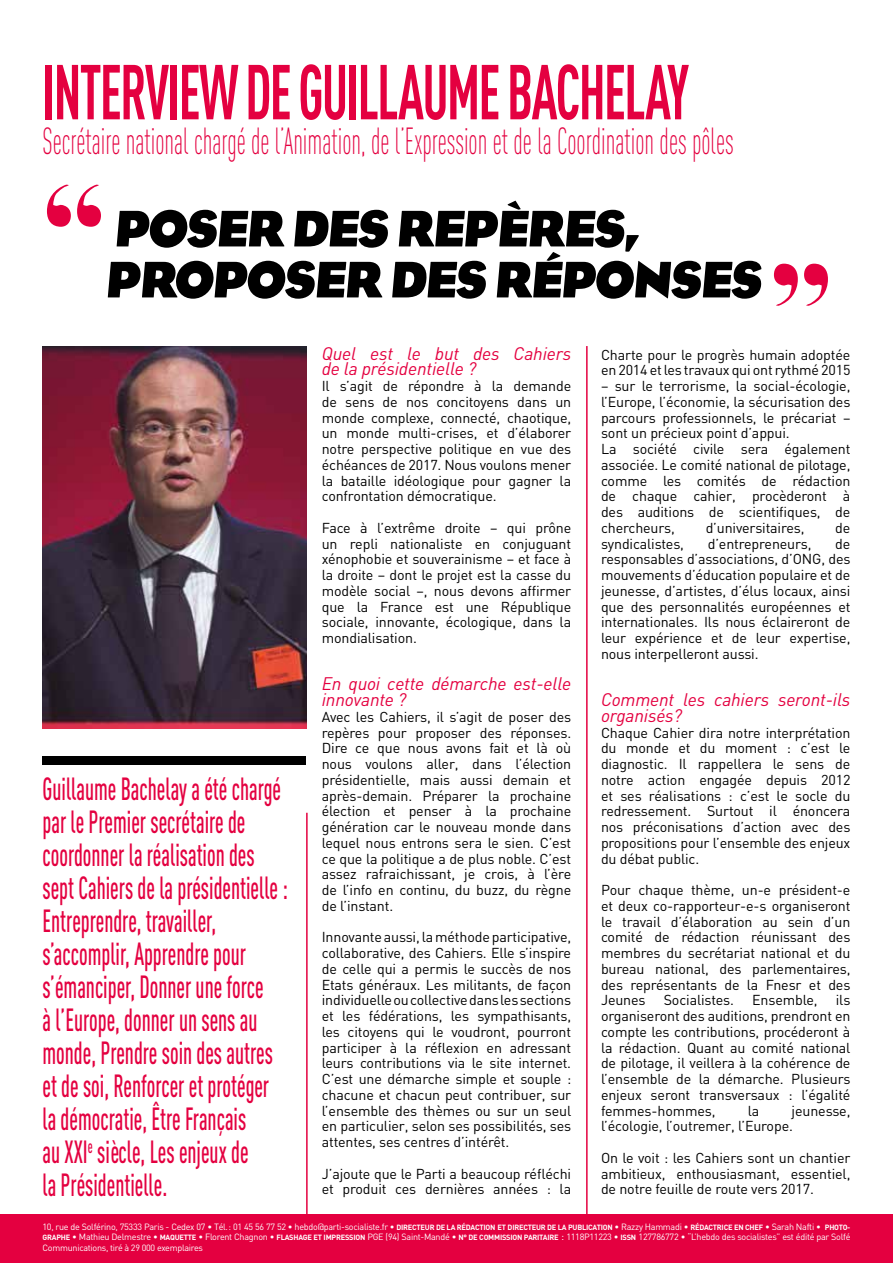
<style>
.page{position:relative;width:893px;height:1263px;background:#fff}
.page>*{position:absolute;margin:0;border:0;box-sizing:border-box;transform-origin:0 0}
.t1{font:700 76.5px "DIN Cond";letter-spacing:-.03em;color:#e40040;scale:.73 1}
.t2{font:700 52.5px/51px "Bureau Eagle";letter-spacing:-.05em;color:#000}
.t3{font:300 37.2px "DIN Cond";color:#e40040;scale:.73 1}
.t4{font:500 31.65px/33px "DIN Cond";color:#e40040;scale:.73 1}
.t5{font:italic 18px/15.8px "DIN";letter-spacing:-.01em;color:#e40040}
.t6{font:14.25px/15.8px "DIN";letter-spacing:-.01em;color:#000;text-align:justify}
.t7{font:9px/10.5px "DIN";letter-spacing:-.03em;color:#fff;text-align:justify}
.s1{font-weight:700;font-size:7.5px}
.s2{font-size:10.5px}
</style>
<div class="page">
<img style="left:43px;top:346px;width:263px;height:383px">
<div style="left:43px;top:756px;width:263px;height:8px;background:#000"></div>
<hr style="left:306px;top:813px;width:2px;height:401px;background:#e40040">
<hr style="left:586px;top:346px;width:2px;height:868px;background:#e40040">
<svg style="left:47px;top:185px;width:54px;height:42px"></svg>
<svg style="left:774px;top:264px;width:54px;height:42px"></svg>
<div style="left:0;top:1214px;width:893px;height:49px;background:#e40040"></div>
<h1 class="t1" style="left:43px;top:45px;width:887px">INTERVIEW DE GUILLAUME BACHELAY</h1>
<h3 class="t3" style="left:43px;top:120px;width:948px">Secrétaire national chargé de l’Animation, de l’Expression et de la Coordination des pôles</h3>
<h2 class="t2" style="left:104px;top:204px;width:664px">POSER DES REPÈRES,<br>PROPOSER DES RÉPONSES</h2>
<p class="t4" style="left:43px;top:772px;width:338px">Guillaume Bachelay a été chargé par le Premier secrétaire de coordonner la réalisation des sept Cahiers de la présidentielle :<br>Entreprendre, travailler, s’accomplir, Apprendre pour s’émanciper, Donner une force<br>à l’Europe, donner un sens au monde, Prendre soin des autres et de soi, Renforcer et protéger la démocratie, Être Français<br>au XXI<sup>e</sup> siècle, Les enjeux de<br>la Présidentielle.</p>
<p class="t5" style="left:322px;top:345px;width:251px">Quel est le but des Cahiers de la présidentielle ?</p>
<p class="t6" style="left:322px;top:378px;width:251px">Il s’agit de répondre à la demande de sens de nos concitoyens dans un monde complexe, connecté, chaotique, un monde multi-crises, et d’élaborer notre perspective politique en vue des échéances de 2017. Nous voulons mener la bataille idéologique pour gagner la confrontation démocratique.</p>
<p class="t6" style="left:322px;top:520px;width:251px">Face à l’extrême droite – qui prône un repli nationaliste en conjuguant xénophobie et souverainisme – et face à la droite – dont le projet est la casse du modèle social –, nous devons affirmer que la France est une République sociale, innovante, écologique, dans la mondialisation.</p>
<p class="t5" style="left:322px;top:676px;width:251px">En quoi cette démarche est-elle innovante ?</p>
<p class="t6" style="left:322px;top:709px;width:251px">Avec les Cahiers, il s’agit de poser des repères pour proposer des réponses.<br>Dire ce que nous avons fait et là où nous voulons aller, dans l’élection présidentielle, mais aussi demain et après-demain. Préparer la prochaine élection et penser à la prochaine génération car le nouveau monde dans lequel nous entrons sera le sien. C’est ce que la politique a de plus noble. C’est assez rafraichissant, je crois, à l’ère de l’info en continu, du buzz, du règne de l’instant.</p>
<p class="t6" style="left:322px;top:929px;width:251px">Innovante aussi, la méthode participative, collaborative, des Cahiers. Elle s’inspire de celle qui a permis le succès de nos Etats généraux. Les militants, de façon individuelle ou collective dans les sections et les fédérations, les sympathisants, les citoyens qui le voudront, pourront participer à la réflexion en adressant leurs contributions via le site internet.<br>C’est une démarche simple et souple : chacune et chacun peut contribuer, sur l’ensemble des thèmes ou sur un seul en particulier, selon ses possibilités, ses attentes, ses centres d’intérêt.</p>
<p class="t6" style="left:322px;top:1165px;width:251px">J’ajoute que le Parti a beaucoup réfléchi et produit ces dernières années : la</p>
<p class="t6" style="left:601px;top:346px;width:251px">Charte pour le progrès humain adoptée en 2014 et les travaux qui ont rythmé 2015</p>
<p class="t6" style="left:601px;top:378px;width:251px;text-align:left">– sur le terrorisme, la social-écologie, l’Europe, l’économie, la sécurisation des parcours professionnels, le précariat – sont un précieux point d’appui.<br>La société civile sera également associée. Le comité national de pilotage, comme les comités de rédaction de chaque cahier, procèderont à des auditions de scientifiques, de chercheurs,</p>
<p class="t6" style="left:706px;top:519px;width:100px">d’universitaires,</p>
<p class="t6" style="left:835px;top:519px;width:17px">de</p>
<p class="t6" style="left:601px;top:535px;width:85px">syndicalistes,</p>
<p class="t6" style="left:708px;top:535px;width:105px">d’entrepreneurs,</p>
<p class="t6" style="left:601px;top:535px;width:251px;text-indent:234px">de responsables d’associations, d’ONG, des mouvements d’éducation populaire et de jeunesse, d’artistes, d’élus locaux, ainsi que des personnalités européennes et internationales. Ils nous éclaireront de leur expérience et de leur expertise, nous interpelleront aussi.</p>
<p class="t5" style="left:601px;top:691px;width:251px">Comment les cahiers seront-ils organisés?</p>
<p class="t6" style="left:601px;top:724px;width:251px">Chaque Cahier dira notre interprétation du monde et du moment : c’est le diagnostic. Il rappellera le sens de notre action engagée depuis 2012 et ses réalisations : c’est le socle du redressement. Surtout il énoncera nos préconisations d’action avec des propositions pour l’ensemble des enjeux du débat public.</p>
<p class="t6" style="left:601px;top:882px;width:251px">Pour chaque thème, un-e président-e et deux co-rapporteur-e-s organiseront le travail d’élaboration au sein d’un comité de rédaction réunissant des membres du secrétariat national et du bureau national, des parlementaires, des représentants de la Fnesr et des Jeunes</p>
<p class="t6" style="left:664px;top:992px;width:72px">Socialistes.</p>
<p class="t6" style="left:752px;top:992px;width:67px">Ensemble,</p>
<p class="t6" style="left:601px;top:992px;width:251px;text-indent:235px">ils organiseront des auditions, prendront en compte les contributions, procéderont à la rédaction. Quant au comité national de pilotage, il veillera à la cohérence de l’ensemble de la démarche. Plusieurs enjeux seront transversaux : l’égalité femmes-hommes,</p>
<p class="t6" style="left:601px;top:1102px;width:251px;text-indent:191px">jeunesse, l’écologie, l’outremer, l’Europe.</p>
<p class="t6" style="left:601px;top:1150px;width:251px">On le voit : les Cahiers sont un chantier ambitieux, enthousiasmant, essentiel, de notre feuille de route vers 2017.</p>
<p class="t6" style="left:748px;top:1102px;width:13px">la</p>
<p class="t7" style="left:43px;top:1221px;width:809px">10, rue de Solférino, 75333 Paris - Cedex 07 • Tél.: 01 45 56 77 52 • hebdo@parti-socialiste.fr • <span class="s1">DIRECTEUR DE LA RÉDACTION ET DIRECTEUR DE LA PUBLICATION</span> • Razzy Hammadi • <span class="s1">RÉDACTRICE EN CHEF</span> • Sarah Nafti • <span class="s1">PHOTO-GRAPHE</span> • Mathieu Delmestre • <span class="s1">MAQUETTE</span> • Florent Chagnon • <span class="s1">FLASHAGE ET IMPRESSION</span> PGE (94) Saint-Mandé • <span class="s1">N° DE COMMISSION PARITAIRE</span> <span class="s2">:</span> 1118P11223 • <span class="s1">ISSN</span> 127786772 • “L’hebdo des socialistes” est édité par Solfé Communications, tiré à 29 000 exemplaires</p>
</div>
